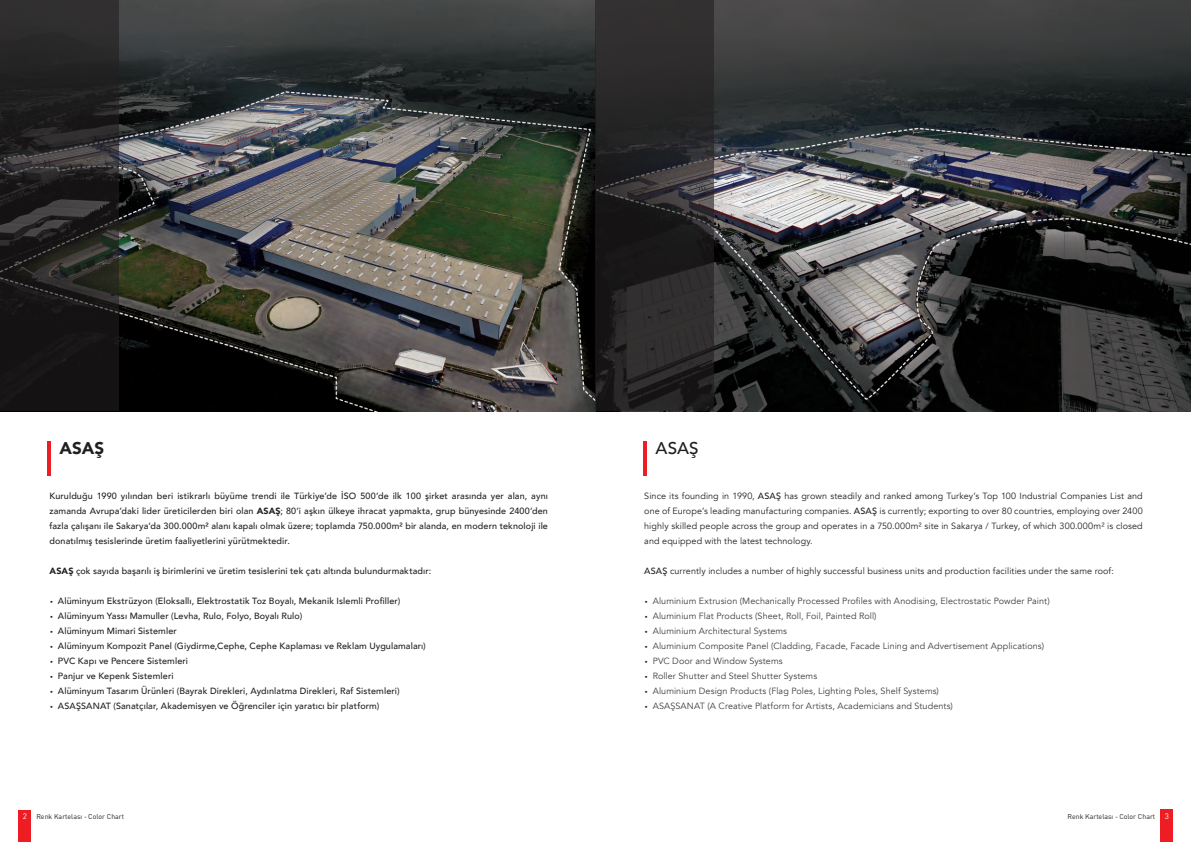
<style>
.page{position:relative;width:1191px;height:842px;background:#fff}
.page>*{position:absolute;margin:0;border:0;box-sizing:border-box;transform-origin:0 0}
.Text_2{font:900 17px "Avenir";color:#231f20}
.Text_2-2{font:500 17px "Avenir";color:#231f20}
.Text_2-3{font:500 9px/15px "Avenir";letter-spacing:.015em;color:#231f20;text-align:justify}
.Text_2-4{font:9px "Avenir";letter-spacing:.01em;color:#3e3e3f}
.Text_2-5{font:9px/15px "Avenir";letter-spacing:.01em;color:#231f20;text-align:justify}
.t1{font:8px "DIN Pro";color:#fff}
.t2{font:7px "DIN Pro";color:#242424}
.s1{font-weight:900}
.s2{font-family:"Andale Mono";font-weight:400;font-size:7px}
.s3{font-weight:500}
.s4{font-family:"Andale Mono";font-size:7px;color:#231f20}
.s5{font-size:8px;color:#fff}
</style>
<div class="page">
<div style="left:19px;top:810px;width:12px;height:32px;background:#ed1d23"></div>
<div style="left:1160px;top:810px;width:13px;height:32px;background:#ed1d23"></div>
<img style="left:713px;top:0;width:478px;height:411px">
<img style="left:119px;top:0;width:476px;height:411px">
<svg style="left:595px;top:0;width:118px;height:411px;background:#282627"></svg>
<svg style="left:0;top:0;width:119px;height:411px;background:#232121"></svg>
<hr style="left:48px;top:442px;width:3px;height:34px;background:#ed1d23">
<hr style="left:643px;top:442px;width:4px;height:34px;background:#ed1d23">
<p class="Text_2" style="left:59px;top:434px;width:46px">ASAŞ</p>
<p class="Text_2-2" style="left:655px;top:434px;width:45px">ASAŞ</p>
<p class="Text_2-3" style="left:49px;top:488px;width:500px">Kurulduğu 1990 yılından beri istikrarlı büyüme trendi ile Türkiye’de İSO 500’de ilk 100 şirket arasında yer alan, aynı zamanda Avrupa’daki lider üreticilerden biri olan <span class="s1">ASAŞ</span>; 80’i aşkın ülkeye ihracat yapmakta, grup bünyesinde 2400’den fazla çalışanı ile Sakarya’da 300.000m² alanı kapalı olmak üzere; toplamda 750.000m² bir alanda, en modern teknoloji ile donatılmış tesislerinde üretim faaliyetlerini yürütmektedir.</p>
<p class="Text_2-3" style="left:49px;top:563px;width:383px"><span class="s1">ASAŞ</span> çok sayıda başarılı iş birimlerini ve üretim tesislerini tek çatı altında bulundurmaktadır:</p>
<p class="Text_2-3" style="left:49px;top:593px;width:352px"><span class="s2">▪</span> Alüminyum Ekstrüzyon (Eloksallı, Elektrostatik Toz Boyalı, Mekanik Islemli Profiller)</p>
<p class="Text_2-3" style="left:49px;top:608px;width:254px"><span class="s2">▪</span> Alüminyum Yassı Mamuller (Levha, Rulo, Folyo, Boyalı Rulo)</p>
<p class="Text_2-3" style="left:49px;top:623px;width:129px"><span class="s2">▪</span> Alüminyum Mimari Sistemler</p>
<p class="Text_2-3" style="left:49px;top:638px;width:378px"><span class="s2">▪</span> Alüminyum Kompozit Panel (Giydirme,Cephe, Cephe Kaplaması ve Reklam Uygulamaları)</p>
<p class="Text_2-3" style="left:49px;top:653px;width:140px"><span class="s2">▪</span> PVC Kapı ve Pencere Sistemleri</p>
<p class="Text_2-3" style="left:49px;top:668px;width:126px"><span class="s2">▪</span> Panjur ve Kepenk Sistemleri</p>
<p class="Text_2-3" style="left:49px;top:683px;width:352px"><span class="s2">▪</span> Alüminyum Tasarım Ürünleri (Bayrak Direkleri, Aydınlatma Direkleri, Raf Sistemleri)</p>
<p class="Text_2-3" style="left:49px;top:698px;width:331px"><span class="s2">▪</span> ASAŞSANAT (Sanatçılar, Akademisyen ve Öğrenciler için yaratıcı bir platform)</p>
<p class="Text_2-5" style="left:644px;top:489px;width:500px">Since its founding in 1990, <span class="s3">ASAŞ</span> has grown steadily and ranked among Turkey’s Top 100 Industrial Companies List and one of Europe’s leading manufacturing companies. <span class="s3">ASAŞ</span> is currently; exporting to over 80 countries, employing over 2400 highly skilled people across the group and operates in a 750.000m² site in Sakarya / Turkey, of which 300.000m² is closed and equipped with the latest technology.</p>
<p class="Text_2-5" style="left:644px;top:564px;width:471px"><span class="s3">ASAŞ</span> currently includes a number of highly successful business units and production facilities under the same roof:</p>
<p class="Text_2-4" style="left:644px;top:596px;width:407px"><span class="s4">▪</span> Aluminium Extrusion (Mechanically Processed Profiles with Anodising, Electrostatic Powder Paint)</p>
<p class="Text_2-4" style="left:644px;top:611px;width:234px"><span class="s4">▪</span> Aluminium Flat Products (Sheet, Roll, Foil, Painted Roll)</p>
<p class="Text_2-4" style="left:644px;top:626px;width:144px"><span class="s4">▪</span> Aluminium Architectural Systems</p>
<p class="Text_2-4" style="left:644px;top:641px;width:401px"><span class="s4">▪</span> Aluminium Composite Panel (Cladding, Facade, Facade Lining and Advertisement Applications)</p>
<p class="Text_2-4" style="left:644px;top:656px;width:140px"><span class="s4">▪</span> PVC Door and Window Systems</p>
<p class="Text_2-4" style="left:644px;top:671px;width:174px"><span class="s4">▪</span> Roller Shutter and Steel Shutter Systems</p>
<p class="Text_2-4" style="left:644px;top:686px;width:296px"><span class="s4">▪</span> Aluminium Design Products (Flag Poles, Lighting Poles, Shelf Systems)</p>
<p class="Text_2-4" style="left:644px;top:701px;width:310px"><span class="s4">▪</span> ASAŞSANAT (A Creative Platform for Artists, Academicians and Students)</p>
<p class="t2" style="left:23px;top:811px;width:103px"><span class="s5">2</span> Renk Kartelası - Color Chart</p>
<p class="t1" style="left:1164px;top:810px;width:6px">3</p>
<p class="t2" style="left:1067px;top:811px;width:89px">Renk Kartelası - Color Chart</p>
</div>
